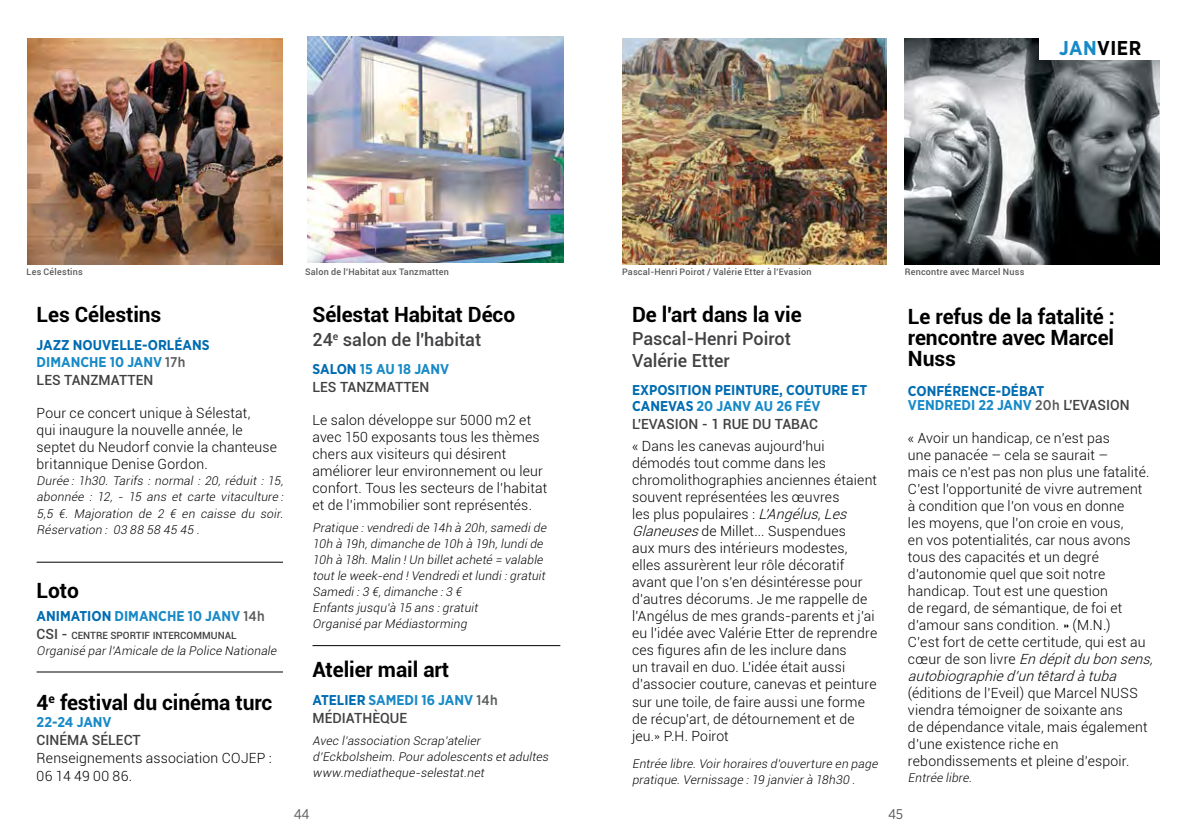
<style>
.page{position:relative;width:1191px;height:840px;background:#fff}
.page>*{position:absolute;margin:0;border:0;box-sizing:border-box;transform-origin:0 0}
.t1{font:700 21px/21px "Roboto";letter-spacing:-.005em;color:#000}
.t2{font:700 20px "Gotham Narrow";letter-spacing:.025em;color:#000}
.t3{font:500 18px "Roboto";color:#414042}
.t4{font:700 14.2px "Gotham Narrow";color:#188ac7}
.t5{font:700 14.2px/16px "Gotham Narrow";color:#006cb1}
.t6{font:300 14px/17px "Roboto";letter-spacing:.015em;color:#000}
.t7{font:500 14px "Roboto";color:#414042}
.t8{font:italic 300 14px/17px "Roboto";color:#000}
.t9{font:14px "Gotham Narrow";color:#58595b}
.t10{font:italic 300 12px/16px "Roboto";color:#000}
.t11{font:500 10px "Roboto";color:#414042}
.t12{font:500 9px "Roboto";letter-spacing:.025em;color:#58595b}
.s1{color:#188ac7}
.s2{font-weight:500;font-size:14px;color:#58595b}
.s3{color:#006cb1}
.s4{font-size:14px}
.s5{font-style:italic}
.s6{font-family:"Helvetica Neue"}
.s7{font-family:"Roboto";font-weight:500;font-size:14px;color:#414042}
.s8{font-style:normal}
</style>
<div class="page">
<hr style="left:312px;top:645px;width:248px;height:1px;background:#000">
<hr style="left:37px;top:561px;width:246px;height:1px;background:#000">
<hr style="left:37px;top:671px;width:246px;height:1px;background:#000">
<img style="left:27px;top:38px;width:256px;height:226px">
<img style="left:308px;top:37px;width:256px;height:225px">
<img style="left:622px;top:39px;width:264px;height:225px">
<img style="left:904px;top:38px;width:255px;height:226px">
<div style="left:1039px;top:33px;width:122px;height:27px;background:#fff"></div>
<p class="t2" style="left:1059px;top:35px;width:84px"><span class="s1">JAN</span>VIER</p>
<p class="t12" style="left:27px;top:265px;width:58px">Les Célestins</p>
<p class="t12" style="left:305px;top:265px;width:145px">Salon de l'Habitat aux Tanzmatten</p>
<p class="t12" style="left:622px;top:265px;width:191px">Pascal-Henri Poirot / Valérie Etter à l'Evasion</p>
<p class="t12" style="left:904px;top:265px;width:121px">Rencontre avec Marcel Nuss</p>
<p class="t1" style="left:37px;top:303px;width:126px">Les Célestins</p>
<p class="t5" style="left:37px;top:337px;width:174px">JAZZ NOUVELLE-ORLÉANS</p>
<p class="t4" style="left:37px;top:353px;width:150px">DIMANCHE 10 JANV <span class="s2">17h</span></p>
<p class="t7" style="left:37px;top:370px;width:118px">LES TANZMATTEN</p>
<p class="t6" style="left:37px;top:404px;width:242px">Pour ce concert unique à Sélestat,<br>qui inaugure la nouvelle année, le septet du Neudorf convie la chanteuse britannique Denise Gordon.</p>
<p class="t10" style="left:37px;top:472px;width:251px;text-align:justify">Durée : 1h30. Tarifs : normal : 20, réduit : 15, abonnée : 12, - 15 ans et carte vitaculture :<br>5,5 €. Majoration de 2 € en caisse du soir.<br>Réservation : 03 88 58 45 45 .</p>
<p class="t1" style="left:37px;top:578px;width:44px">Loto</p>
<p class="t4" style="left:37px;top:606px;width:230px"><span class="s3">ANIMATION</span> DIMANCHE 10 JANV <span class="s2">14h</span></p>
<p class="t11" style="left:37px;top:627px;width:201px"><span class="s4">CSI -</span> CENTRE SPORTIF INTERCOMMUNAL</p>
<p class="t10" style="left:37px;top:641px;width:244px">Organisé parl'Amicale de la Police Nationale</p>
<p class="t1" style="left:37px;top:690px;width:237px">4<sup>e</sup> festival du cinéma turc</p>
<p class="t4" style="left:37px;top:712px;width:77px">22-24 JANV</p>
<p class="t7" style="left:37px;top:729px;width:105px">CINÉMA SÉLECT</p>
<p class="t6" style="left:37px;top:747px;width:237px;line-height:18px">Renseignements association COJEP :<br>06 14 49 00 86.</p>
<p class="t1" style="left:312px;top:303px;width:204px">Sélestat Habitat Déco</p>
<p class="t3" style="left:312px;top:327px;width:170px">24<sup>e</sup> salon de l'habitat</p>
<p class="t4" style="left:312px;top:360px;width:138px"><span class="s3">SALON</span> 15 AU 18 JANV</p>
<p class="t7" style="left:312px;top:377px;width:118px">LES TANZMATTEN</p>
<p class="t6" style="left:312px;top:411px;width:236px">Le salon développe sur 5000 m2 et avec 150 exposants tous les thèmes chers aux visiteurs qui désirent améliorer leur environnement ou leur confort. Tous les secteurs de l’habitat et de l’immobilier sont représentés.</p>
<p class="t10" style="left:312px;top:519px;width:238px">Pratique :vendredide 14h à 20h,samedide 10h à 19h,dimanche de 10h à 19h,lundide 10h à 18h.Malin !Un billetacheté = valable toutle week-end !Vendredietlundi:gratuit</p>
<p class="t10" style="left:312px;top:583px;width:153px">Samedi:3 €,dimanche :3 €</p>
<p class="t10" style="left:312px;top:599px;width:169px">Enfants jusqu’à 15 ans :gratuit</p>
<p class="t10" style="left:312px;top:615px;width:158px">Organisé parMédiastorming</p>
<p class="t1" style="left:312px;top:657px;width:138px">Atelier mail art</p>
<p class="t4" style="left:312px;top:690px;width:187px"><span class="s3">ATELIER</span> SAMEDI 16 JANV <span class="s2">14h</span></p>
<p class="t7" style="left:312px;top:707px;width:96px">MÉDIATHÈQUE</p>
<p class="t10" style="left:312px;top:731px;width:240px">Avec l’association Scrap’atelier d’Eckbolsheim.Pouradolescents etadultes</p>
<p class="t10" style="left:312px;top:763px;width:176px">www.mediatheque-selestat.net</p>
<p class="t1" style="left:632px;top:303px;width:171px">De l'art dans la vie</p>
<p class="t3" style="left:632px;top:326px;width:160px">Pascal-Henri Poirot</p>
<p class="t3" style="left:632px;top:347px;width:99px">Valérie Etter</p>
<p class="t5" style="left:632px;top:381px;width:237px">EXPOSITION PEINTURE, COUTURE ET<br>CANEVAS <span class="s1">20 JANV AU 26 FÉV</span></p>
<p class="t7" style="left:632px;top:413px;width:187px">L'EVASION - 1 RUE DU TABAC</p>
<p class="t6" style="left:632px;top:437px;width:247px">« Dans les canevas aujourd'hui démodés tout comme dans les chromolithographies anciennes étaient souvent représentées les œuvres<br>les plus populaires : <span class="s5">L'Angélus</span>, <span class="s5">Les Glaneuses</span>de Millet... Suspendues<br>aux murs des intérieurs modestes, elles assurèrent leur rôle décoratif avant que l'on s'en désintéresse pour d'autres décorums. Je me rappelle de l'Angélus de mes grands-parents et j'ai eu l'idée avec Valérie Etter de reprendre ces figures afin de les inclure dans<br>un travail en duo. L'idée était aussi d'associer couture, canevas et peinture sur une toile, de faire aussi une forme de récup'art, de détournement et de jeu.<span class="s6">»</span> P.H. Poirot</p>
<p class="t10" style="left:632px;top:754px;width:250px">Entrée libre.Voirhoraires d'ouverture en page pratique.Vernissage :19 janvierà 18h30 .</p>
<p class="t1" style="left:908px;top:305px;width:208px">Le refus de la fatalité :</p>
<p class="t1" style="left:908px;top:326px;width:208px">rencontre avec Marcel<br>Nuss</p>
<p class="t5" style="left:908px;top:382px;width:138px">CONFÉRENCE-DÉBAT</p>
<p class="t4" style="left:908px;top:395px;width:223px">VENDREDI 22 JANV <span class="s2">20h</span> <span class="s7">L'EVASION</span></p>
<p class="t6" style="left:908px;top:429px;width:203px">« Avoir un handicap, ce n'est pas</p>
<p class="t6" style="left:908px;top:446px;width:202px">une panacée – cela se saurait –</p>
<p class="t6" style="left:908px;top:463px;width:243px">mais ce n'est pas non plus une fatalité.</p>
<p class="t6" style="left:908px;top:480px;width:236px">C'est l'opportunité de vivre autrement</p>
<p class="t6" style="left:908px;top:497px;width:218px">à condition que l'on vous en donne</p>
<p class="t6" style="left:908px;top:514px;width:217px">les moyens, que l'on croie en vous,</p>
<p class="t6" style="left:908px;top:531px;width:224px">en vos potentialités, car nous avons tous des capacités et un degré d'autonomie quel que soit notre handicap. Tout est une question<br>de regard, de sémantique, de foi et d'amour sans condition. » (M.N.)</p>
<p class="t6" style="left:908px;top:633px;width:239px">C’est fort de cette certitude, qui est au</p>
<p class="t8" style="left:908px;top:650px;width:251px"><span class="s8">c œ u r d e s o n l i v r e</span> Endépitdubonsens, autobiographied’untêtardàtuba</p>
<p class="t6" style="left:908px;top:684px;width:231px">(éditions de l’Eveil) que Marcel NUSS</p>
<p class="t6" style="left:908px;top:701px;width:216px">viendra témoigner de soixante ans</p>
<p class="t6" style="left:908px;top:718px;width:241px">de dépendance vitale, mais également</p>
<p class="t6" style="left:908px;top:735px;width:223px">d’une existence riche en rebondissements et pleine d’espoir.</p>
<p class="t10" style="left:908px;top:769px;width:68px">Entrée libre.</p>
<p class="t9" style="left:294px;top:804px;width:17px">44</p>
<p class="t9" style="left:888px;top:804px;width:17px">45</p>
</div>
